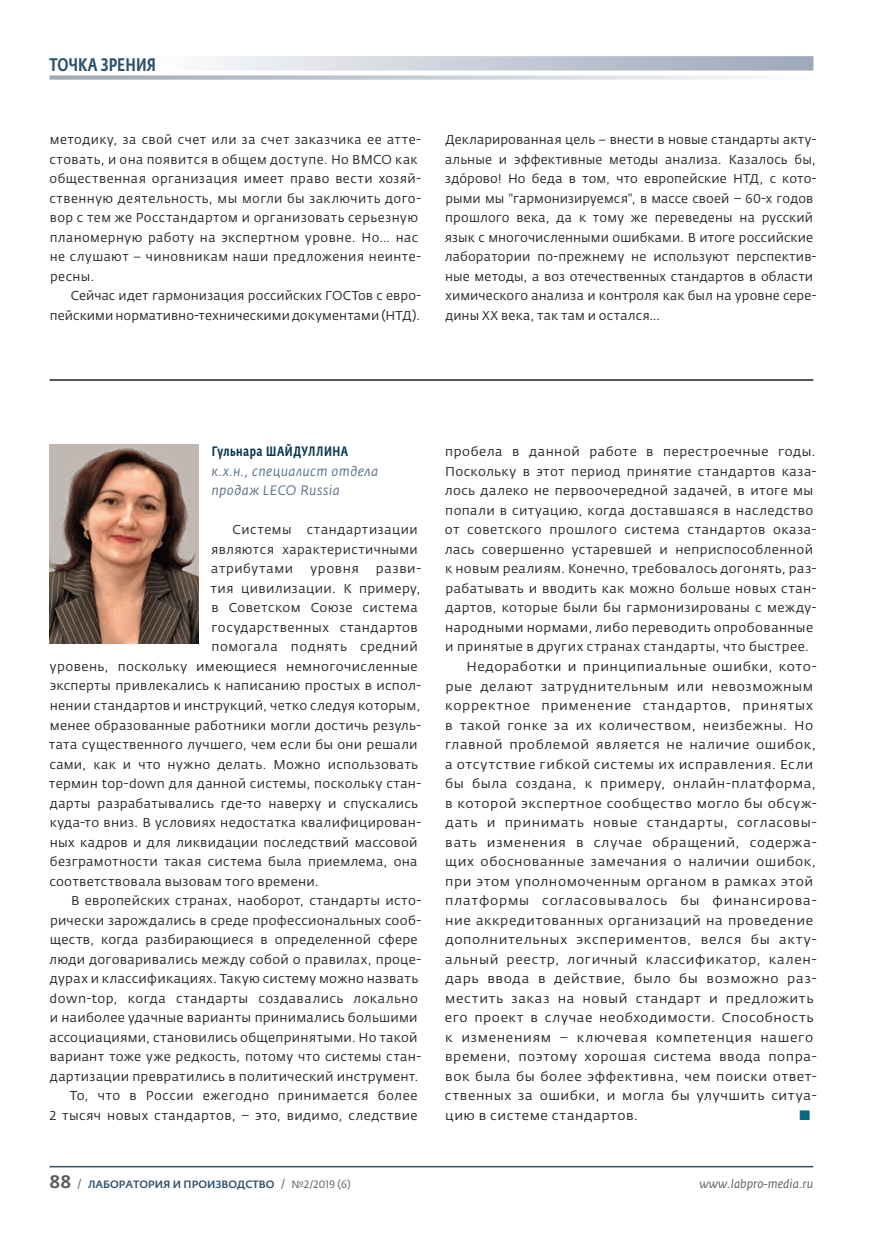
<style>
.page{position:relative;width:881px;height:1234px;background:#fff}
.page>*{position:absolute;margin:0;border:0;box-sizing:border-box;transform-origin:0 0}
.t1{font:500 18px "Fedra Sans Cond Pro";letter-spacing:.01em;color:#2e516c}
.t2{font:italic 13.5px/19.5px "Fedra Sans Pro";letter-spacing:.03em;color:#596e86}
.t3{font:500 13.5px "Fedra Sans Cond Pro";letter-spacing:.035em;color:#083954}
.t4{font:13.5px "Fedra Serif B Pro";color:#006883}
.t5{font:12.75px/19.5px "Fedra Sans Pro";letter-spacing:.03em;color:#231f20}
.t6{font:12.75px "Fedra Sans Pro";letter-spacing:.03em;color:#231f20;scale:1.06 1}
.t7{font:12.75px/19.5px "Fedra Sans Pro";letter-spacing:.01em;color:#231f20;text-align:right}
.t8{font:12.75px "Fedra Sans Pro";letter-spacing:.055em;color:#231f20;scale:1.06 1}
.t9{font:12.75px "Fedra Sans Pro";letter-spacing:.05em;color:#231f20;scale:1.06 1}
.t10{font:italic 12px "Fedra Sans Pro";color:#57585a}
.t11{font:500 10.5px "Fedra Sans Pro";color:#2e516c}
.t12{font:10.5px "Fedra Sans Pro";color:#57585a}
.s1{font-size:18px;color:#57585a}
.s2{font-weight:400;font-size:12px;color:#57585a}
.s3{font-size:12px}
</style>
<div class="page">
<hr style="left:50px;top:1165px;width:763px;height:2px;background:#2e516c">
<hr style="left:50px;top:379px;width:763px;height:1px;background:#231f20">
<img style="left:50px;top:444px;width:148px;height:199px">
<svg style="left:212px;top:56px;width:601px;height:15px;background:#c7cdd7"></svg>
<svg style="left:50px;top:75px;width:701px;height:5px;background:#ced3dc"></svg>
<h1 class="t1" style="left:50px;top:53px;width:108px">Точка зрения</h1>
<p class="t5" style="left:49px;top:130px;width:373px">методику, за свой счет или за счет заказчика ее атте&shy;стовать, и она появится в общем доступе. Но ВМСО как общественная организация имеет право вести хозяй&shy;ственную деятельность, мы могли бы заключить дого&shy;вор с тем же Росстандартом и организовать серьезную планомерную работу на экспертном уровне. Но… нас не слушают − чиновникам наши предложения неинте&shy;ресны.</p>
<p class="t7" style="left:50px;top:286px;width:372px">Сейчас идет гармонизация российских ГОСТов с евро&shy;пейскими нормативно-техническими документами (НТД).</p>
<p class="t7" style="left:444px;top:130px;width:373px;text-align:left">Декларированная цель − внести в новые стандарты акту&shy;альные и эффективные методы анализа. Казалось бы, здóрово! Но беда в том, что европейские НТД, с кото&shy;рыми мы "гармонизируемся", в массе своей – 60-х годов прошлого века, да к тому же переведены на русский язык с многочисленными ошибками. В итоге российские лаборатории по-прежнему не используют перспектив&shy;ные методы, а воз отечественных стандартов в области химического анализа и контроля как был на уровне сере&shy;дины ХХ века, так там и остался…</p>
<p class="t3" style="left:211px;top:443px;width:137px">Гульнара Шайдуллина</p>
<p class="t2" style="left:211px;top:461px;width:168px">к.х.н., специалист отдела продаж LECO Russia</p>
<p class="t5" style="left:211px;top:520px;width:208px;text-align:justify;text-indent:21px">Системы стандартизации являются характеристичными атрибутами</p>
<p class="t5" style="left:310px;top:559px;width:50px">уровня</p>
<p class="t5" style="left:376px;top:559px;width:47px">разви-</p>
<p class="t5" style="left:210px;top:578px;width:211px">тия цивилизации. К примеру,</p>
<p class="t5" style="left:211px;top:598px;width:208px">в Советском Союзе система</p>
<p class="t5" style="left:211px;top:617px;width:208px">государственных стандартов</p>
<p class="t5" style="left:211px;top:637px;width:208px">помогала поднять средний</p>
<p class="t5" style="left:50px;top:656px;width:369px">уровень, поскольку имеющиеся немногочисленные</p>
<p class="t5" style="left:50px;top:676px;width:373px">эксперты привлекались к написанию простых в испол-</p>
<p class="t5" style="left:50px;top:695px;width:372px">нении стандартов и инструкций, четко следуя которым,</p>
<p class="t5" style="left:50px;top:715px;width:372px">менее образованные работники могли достичь резуль-</p>
<p class="t5" style="left:49px;top:734px;width:370px">тата существенного лучшего, чем если бы они решали</p>
<p class="t5" style="left:49px;top:754px;width:370px">сами, как и что нужно делать. Можно использовать</p>
<p class="t5" style="left:49px;top:773px;width:373px">термин top-down для данной системы, поскольку стан-</p>
<p class="t5" style="left:50px;top:793px;width:369px">дарты разрабатывались где-то наверху и спускались</p>
<p class="t5" style="left:50px;top:812px;width:372px">куда-то вниз. В условиях недостатка квалифицирован-</p>
<p class="t5" style="left:50px;top:832px;width:369px">ных кадров и для ликвидации последствий массовой</p>
<p class="t5" style="left:50px;top:851px;width:369px">безграмотности такая система была приемлема, она</p>
<p class="t5" style="left:49px;top:871px;width:271px">соответствовала вызовам того времени.</p>
<p class="t5" style="left:71px;top:890px;width:351px">В европейских странах, наоборот, стандарты исто-</p>
<p class="t5" style="left:50px;top:910px;width:372px">рически зарождались в среде профессиональных сооб-</p>
<p class="t5" style="left:50px;top:929px;width:369px">ществ, когда разбирающиеся в определенной сфере</p>
<p class="t5" style="left:50px;top:949px;width:373px">люди договаривались между собой о правилах, проце-</p>
<p class="t5" style="left:50px;top:968px;width:369px">дурах и классификациях. Такую систему можно назвать</p>
<p class="t5" style="left:50px;top:988px;width:369px">down-top, когда стандарты создавались локально</p>
<p class="t5" style="left:50px;top:1007px;width:369px">и наиболее удачные варианты принимались большими</p>
<p class="t5" style="left:50px;top:1027px;width:369px">ассоциациями, становились общепринятыми. Но такой</p>
<p class="t5" style="left:50px;top:1046px;width:372px">вариант тоже уже редкость, потому что системы стан-</p>
<p class="t5" style="left:50px;top:1066px;width:370px">дартизации превратились в политический инструмент.</p>
<p class="t5" style="left:70px;top:1085px;width:349px">То, что в России ежегодно принимается более</p>
<p class="t5" style="left:50px;top:1105px;width:369px">2 тысяч новых стандартов, – это, видимо, следствие</p>
<p class="t5" style="left:445px;top:442px;width:372px">пробела в данной работе в перестроечные годы.</p>
<p class="t5" style="left:445px;top:461px;width:372px">Поскольку в этот период принятие стандартов каза-</p>
<p class="t5" style="left:445px;top:481px;width:369px">лось далеко не первоочередной задачей, в итоге мы</p>
<p class="t5" style="left:445px;top:500px;width:369px">попали в ситуацию, когда доставшаяся в наследство</p>
<p class="t5" style="left:444px;top:520px;width:373px">от советского прошлого система стандартов оказа-</p>
<p class="t5" style="left:445px;top:539px;width:369px">лась совершенно устаревшей и неприспособленной</p>
<p class="t5" style="left:445px;top:559px;width:372px">к новым реалиям. Конечно, требовалось догонять, раз-</p>
<p class="t5" style="left:445px;top:578px;width:372px">рабатывать и вводить как можно больше новых стан-</p>
<p class="t5" style="left:445px;top:598px;width:372px">дартов, которые были бы гармонизированы с между-</p>
<p class="t5" style="left:445px;top:617px;width:369px">народными нормами, либо переводить опробованные</p>
<p class="t5" style="left:445px;top:637px;width:365px">и принятые в других странах стандарты, что быстрее.</p>
<p class="t6" style="left:466px;top:658px;width:332px">Недоработки и принципиальные ошибки, кото-</p>
<p class="t6" style="left:445px;top:678px;width:348px">рые делают затруднительным или невозможным</p>
<p class="t8" style="left:445px;top:697px;width:348px">корректное применение стандартов, принятых</p>
<p class="t6" style="left:445px;top:717px;width:348px">в такой гонке за их количеством, неизбежны. Но</p>
<p class="t6" style="left:445px;top:736px;width:351px">главной проблемой является не наличие ошибок,</p>
<p class="t6" style="left:445px;top:756px;width:348px">а отсутствие гибкой системы их исправления. Если</p>
<p class="t6" style="left:445px;top:775px;width:351px">бы была создана, к примеру, онлайн-платформа,</p>
<p class="t6" style="left:445px;top:795px;width:352px">в которой экспертное сообщество могло бы обсуж-</p>
<p class="t6" style="left:445px;top:814px;width:351px">дать и принимать новые стандарты, согласовы-</p>
<p class="t8" style="left:445px;top:834px;width:352px">вать изменения в случае обращений, содержа-</p>
<p class="t6" style="left:445px;top:853px;width:351px">щих обоснованные замечания о наличии ошибок,</p>
<p class="t6" style="left:445px;top:873px;width:348px">при этом уполномоченным органом в рамках этой</p>
<p class="t8" style="left:445px;top:892px;width:352px">платформы согласовывалось бы финансирова-</p>
<p class="t6" style="left:445px;top:911px;width:348px">ние аккредитованных организаций на проведение</p>
<p class="t9" style="left:445px;top:931px;width:351px">дополнительных экспериментов, велся бы акту-</p>
<p class="t6" style="left:445px;top:950px;width:352px">альный реестр, логичный классификатор, кален-</p>
<p class="t9" style="left:445px;top:970px;width:351px">дарь ввода в действие, было бы возможно раз-</p>
<p class="t6" style="left:445px;top:989px;width:349px">местить заказ на новый стандарт и предложить</p>
<p class="t6" style="left:444px;top:1009px;width:349px">его проект в случае необходимости. Способность</p>
<p class="t9" style="left:445px;top:1028px;width:348px">к изменениям – ключевая компетенция нашего</p>
<p class="t6" style="left:445px;top:1048px;width:352px">времени, поэтому хорошая система ввода попра-</p>
<p class="t6" style="left:445px;top:1067px;width:352px">вок была бы более эффективна, чем поиски ответ-</p>
<p class="t6" style="left:444px;top:1087px;width:352px">ственных за ошибки, и могла бы улучшить ситуа-</p>
<p class="t6" style="left:445px;top:1106px;width:183px">цию в системе стандартов.</p>
<p class="t4" style="left:798px;top:1106px;width:14px">■</p>
<p class="t11" style="left:50px;top:1177px;width:47px"><span class="s1">88</span><span class="s2">/</span>ЛАБОРАТОРИЯ</p>
<p class="t11" style="left:173px;top:1177px;width:20px">И ПРОИЗВОДСТВО</p>
<p class="t12" style="left:281px;top:1177px;width:71px"><span class="s3">/</span> №2/2019 (6)</p>
<p class="t10" style="left:699px;top:1175px;width:115px">www.labpro-media.ru</p>
</div>
